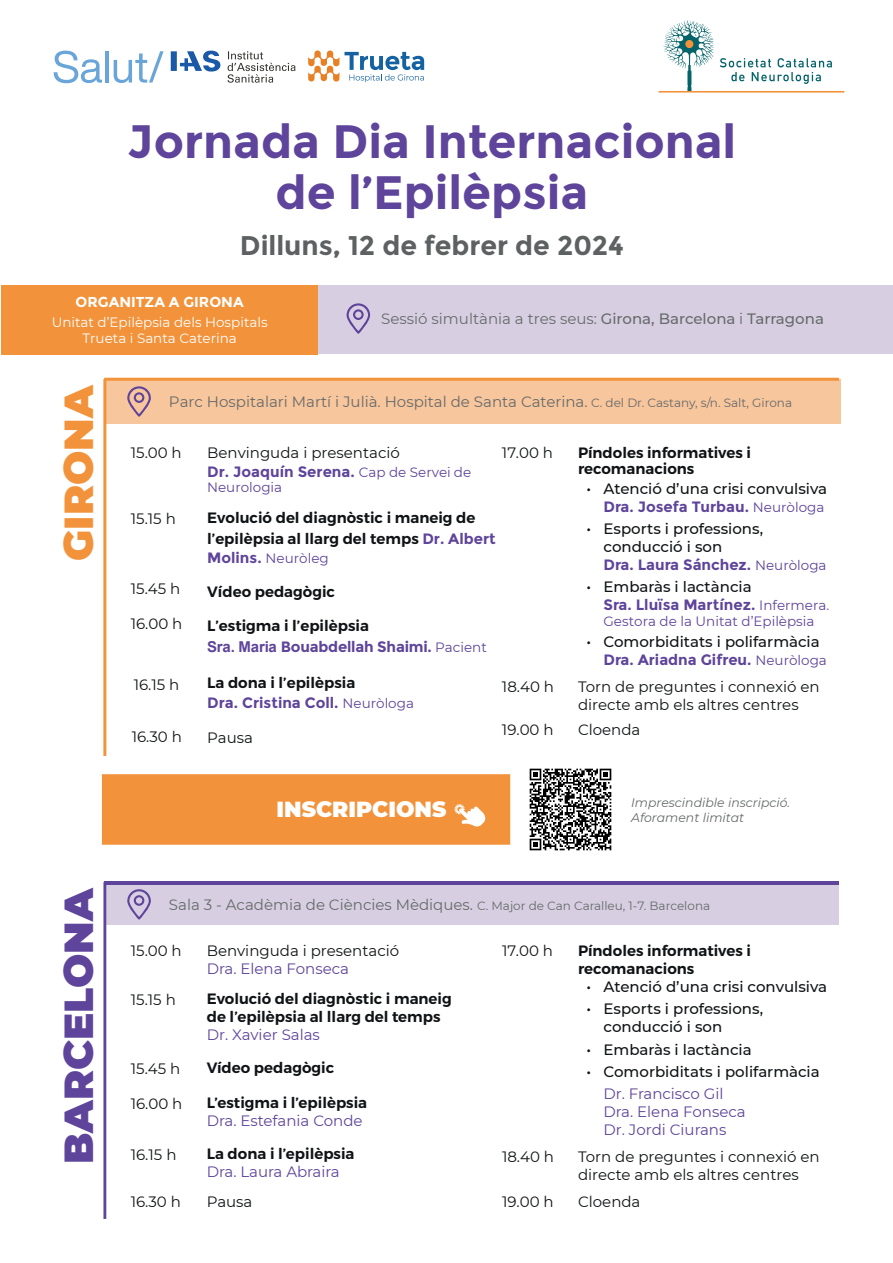
<style>
.page{position:relative;width:893px;height:1263px;background:#fff}
.page>*{position:absolute;margin:0;border:0;box-sizing:border-box;transform-origin:0 0}
.t1{font:700 46.8px/51px "Montserrat";color:#5e449a;text-align:center}
.t2{font:900 40.5px "Montserrat";color:#5e449a}
.t3{font:900 40.5px "Montserrat";color:#f2933b}
.t4{font:700 27px "Montserrat";color:#5d6161}
.t5{font:900 21.75px "Montserrat";color:#fff}
.t6{font:600 15px/20.9px "Montserrat";color:#101315}
.t7{font:15px/18px "Montserrat";color:#101315}
.t8{font:500 15px/18px "Montserrat";color:#101315}
.t9{font:15px "Montserrat";color:#676a6a}
.t10{font:15px/18px "Montserrat";color:#5e449a}
.t11{font:700 15px/18px "Montserrat";color:#5e449a}
.t12{font:700 14.4px "Montserrat";color:#fff}
.t13{font:13.5px "Montserrat";color:#5e449a}
.t14{font:13.5px/16.2px "Montserrat";color:#fff;text-align:center}
.t15{font:italic 12.45px/15px "Montserrat";color:#676a6a}
.t16{font:12px "Montserrat";color:#676a6a}
.s1{font-weight:500}
.s2{font-size:12px}
.s3{font-weight:700;color:#5e449a}
.s4{font-weight:400;font-size:13.5px;color:#5e449a}
.s5{font-weight:500;color:#101315}
.s6{font-weight:400;font-size:13.5px}
.s7{font-size:13.5px;color:#5e449a}
.s8{font-weight:700;font-size:15px}
.s9{font-family:"Arial";font-weight:700;color:#5e449a}
.s10{font-size:15px}
</style>
<div class="page">
<div style="left:1px;top:285px;width:316px;height:69px;background:#f2933b"></div>
<svg style="left:663px;top:20px;width:51px;height:71px"></svg>
<div style="left:686px;top:41px;width:7px;height:7px;background:#f2933b;border-radius:50%"></div>
<div style="left:685px;top:40px;width:8px;height:8px;border:1px solid #f2933b;border-radius:50%"></div>
<svg style="left:720px;top:58px;width:112px;height:26px"></svg>
<hr style="left:659px;top:91px;width:185px;height:2px;background:#f2933b">
<hr style="left:104px;top:881px;width:735px;height:3px;background:#5e449a">
<div style="left:106px;top:884px;width:733px;height:41px;background:#d7cfe1"></div>
<svg style="left:127px;top:889px;width:24px;height:30px"></svg>
<hr style="left:103px;top:882px;width:3px;height:337px;background:#5e449a">
<div style="left:105px;top:379px;width:735px;height:45px;background:#f7c69d"></div>
<svg style="left:127px;top:386px;width:24px;height:31px"></svg>
<hr style="left:103px;top:379px;width:3px;height:377px;background:#f2933b">
<hr style="left:104px;top:378px;width:735px;height:3px;background:#f2933b">
<div style="left:318px;top:285px;width:575px;height:69px;background:#d7cfe1"></div>
<svg style="left:347px;top:303px;width:23px;height:31px"></svg>
<div style="left:102px;top:774px;width:408px;height:71px;background:#f2933b;border:2px solid #f2933b"></div>
<svg style="left:454px;top:804px;width:32px;height:23px"></svg>
<img style="left:529px;top:768px;width:83px;height:83px">
<svg style="left:308px;top:50px;width:116px;height:32px"></svg>
<svg style="left:228px;top:51px;width:67px;height:32px"></svg>
<svg style="left:171px;top:51px;width:49px;height:21px"></svg>
<svg style="left:54px;top:51px;width:48px;height:32px"></svg>
<hr style="left:105px;top:51px;width:3px;height:32px;background:#69a5d8">
<svg style="left:114px;top:51px;width:50px;height:32px"></svg>
<h1 class="t1" style="left:128px;top:116px;width:610px">Jornada Dia Internacional de l’Epilèpsia</h1>
<h3 class="t4" style="left:240px;top:230px;width:386px">Dilluns, 12 de febrer de 2024</h3>
<p class="t12" style="left:76px;top:293px;width:170px">ORGANITZA A GIRONA</p>
<p class="t14" style="left:52px;top:314px;width:218px">Unitat d’Epilèpsia dels Hospitals<br>Trueta i Santa Caterina</p>
<p class="t9" style="left:381px;top:308px;width:444px">Sessió simultània a tres seus: <span class="s1">Girona, Barcelona</span> i <span class="s1">Tarragona</span></p>
<h2 class="t3" style="left:48px;top:561px;width:178px;rotate:-90deg">GIRONA</h2>
<p class="t9" style="left:169px;top:391px;width:625px">Parc Hospitalari Martí i Julià. Hospital de Santa Caterina. <span class="s2">C. del Dr. Castany, s/n. Salt, Girona</span></p>
<p class="t6" style="left:578px;top:444px;width:174px;line-height:16.5px">Píndoles informatives i recomanacions</p>
<p class="t8" style="left:586px;top:479px;width:242px;text-align:right">• Atenció d’una crisi convulsiva<br><span class="s3">Dra. Josefa Turbau.</span> <span class="s4">Neuròloga</span></p>
<p class="t8" style="left:603px;top:519px;width:225px;text-indent:-17px">• Esports i professions, conducció i son<br><span class="s3">Dra. Laura Sánchez.</span> <span class="s4">Neuròloga</span></p>
<p class="t11" style="left:603px;top:578px;width:227px;text-indent:-17px"><span class="s5">• Embaràs i lactància<br></span>Sra. Lluïsa Martínez. <span class="s6">Infermera.</span></p>
<p class="t13" style="left:603px;top:612px;width:212px">Gestora de la Unitat d’Epilèpsia</p>
<p class="t8" style="left:603px;top:632px;width:225px;text-indent:-17px">• Comorbiditats i polifarmàcia<br><span class="s3">Dra. Ariadna Gifreu.</span> <span class="s4">Neuròloga</span></p>
<p class="t7" style="left:578px;top:677px;width:243px">Torn de preguntes i connexió en directe amb els altres centres</p>
<p class="t7" style="left:578px;top:720px;width:64px">Cloenda</p>
<p class="t7" style="left:207px;top:442px;width:266px;line-height:19.5px">Benvinguda i presentació<br><span class="s3">Dr. Joaquín Serena.</span> <span class="s7">Cap de Servei de</span></p>
<p class="t13" style="left:207px;top:478px;width:77px">Neurologia</p>
<p class="t6" style="left:207px;top:507px;width:290px">Evolució del diagnòstic i maneig de l’epilèpsia al llarg del temps <span class="s3">Dr. Albert</span></p>
<p class="t13" style="left:207px;top:549px;width:123px"><span class="s8">Molins.</span> Neuròleg</p>
<p class="t6" style="left:207px;top:581px;width:129px">Vídeo pedagògic</p>
<p class="t6" style="left:207px;top:616px;width:281px">L’estigma i l’epilèpsia<br><span class="s9">Sra. Maria</span> <span class="s3">Bouabdellah Shaimi.</span> <span class="s4">Pacient</span></p>
<p class="t6" style="left:207px;top:672px;width:208px">La dona i l’epilèpsia<br><span class="s3">Dra. Cristina Coll.</span> <span class="s4">Neuròloga</span></p>
<p class="t7" style="left:207px;top:728px;width:47px">Pausa</p>
<p class="t7" style="left:131px;top:443px;width:53px">15.00 h</p>
<p class="t7" style="left:502px;top:443px;width:53px">17.00 h</p>
<p class="t7" style="left:131px;top:509px;width:47px">15.15 h</p>
<p class="t7" style="left:131px;top:579px;width:51px">15.45 h</p>
<p class="t7" style="left:131px;top:614px;width:53px">16.00 h</p>
<p class="t7" style="left:134px;top:675px;width:47px">16.15 h</p>
<p class="t7" style="left:502px;top:677px;width:54px">18.40 h</p>
<p class="t7" style="left:502px;top:720px;width:53px">19.00 h</p>
<p class="t7" style="left:132px;top:727px;width:52px">16.30 h</p>
<h3 class="t5" style="left:277px;top:793px;width:171px">INSCRIPCIONS</h3>
<p class="t15" style="left:631px;top:795px;width:160px">Imprescindible inscripció.<br>Aforament limitat</p>
<h2 class="t2" style="left:48px;top:1164px;width:279px;rotate:-90deg">BARCELONA</h2>
<p class="t16" style="left:169px;top:897px;width:543px"><span class="s10">Sala 3 - Acadèmia de Ciències Mèdiques.</span> C. Major de Can Caralleu, 1-7. Barcelona</p>
<p class="t6" style="left:578px;top:942px;width:174px;line-height:18px">Píndoles informatives i recomanacions</p>
<p class="t8" style="left:586px;top:977px;width:242px">• Atenció d’una crisi convulsiva</p>
<p class="t8" style="left:604px;top:999px;width:161px;text-indent:-17px">• Esports i professions, conducció i son</p>
<p class="t8" style="left:586px;top:1040px;width:167px">• Embaràs i lactància</p>
<p class="t8" style="left:586px;top:1062px;width:235px">• Comorbiditats i polifarmàcia</p>
<p class="t10" style="left:604px;top:1084px;width:144px">Dr. Francisco Gil<br>Dra. Elena Fonseca<br>Dr. Jordi Ciurans</p>
<p class="t7" style="left:578px;top:1147px;width:243px">Torn de preguntes i connexió en directe amb els altres centres</p>
<p class="t7" style="left:578px;top:1192px;width:64px">Cloenda</p>
<p class="t7" style="left:502px;top:941px;width:53px">17.00 h</p>
<p class="t7" style="left:207px;top:941px;width:194px">Benvinguda i presentació</p>
<p class="t10" style="left:207px;top:959px;width:144px">Dra. Elena Fonseca</p>
<p class="t6" style="left:207px;top:990px;width:246px;line-height:18px">Evolució del diagnòstic i maneig de l’epilèpsia al llarg del temps</p>
<p class="t10" style="left:207px;top:1025px;width:115px">Dr. Xavier Salas</p>
<p class="t6" style="left:207px;top:1057px;width:129px">Vídeo pedagògic</p>
<p class="t6" style="left:207px;top:1092px;width:162px">L’estigma i l’epilèpsia</p>
<p class="t10" style="left:207px;top:1111px;width:157px">Dra. Estefania Conde</p>
<p class="t6" style="left:207px;top:1143px;width:149px">La dona i l’epilèpsia</p>
<p class="t10" style="left:207px;top:1162px;width:134px">Dra. Laura Abraira</p>
<p class="t7" style="left:207px;top:1192px;width:47px">Pausa</p>
<p class="t7" style="left:131px;top:941px;width:53px">15.00 h</p>
<p class="t7" style="left:131px;top:990px;width:47px">15.15 h</p>
<p class="t7" style="left:131px;top:1059px;width:51px">15.45 h</p>
<p class="t7" style="left:131px;top:1094px;width:53px">16.00 h</p>
<p class="t7" style="left:131px;top:1145px;width:47px">16.15 h</p>
<p class="t7" style="left:131px;top:1192px;width:52px">16.30 h</p>
<p class="t7" style="left:502px;top:1147px;width:54px">18.40 h</p>
<p class="t7" style="left:502px;top:1192px;width:53px">19.00 h</p>
</div>
